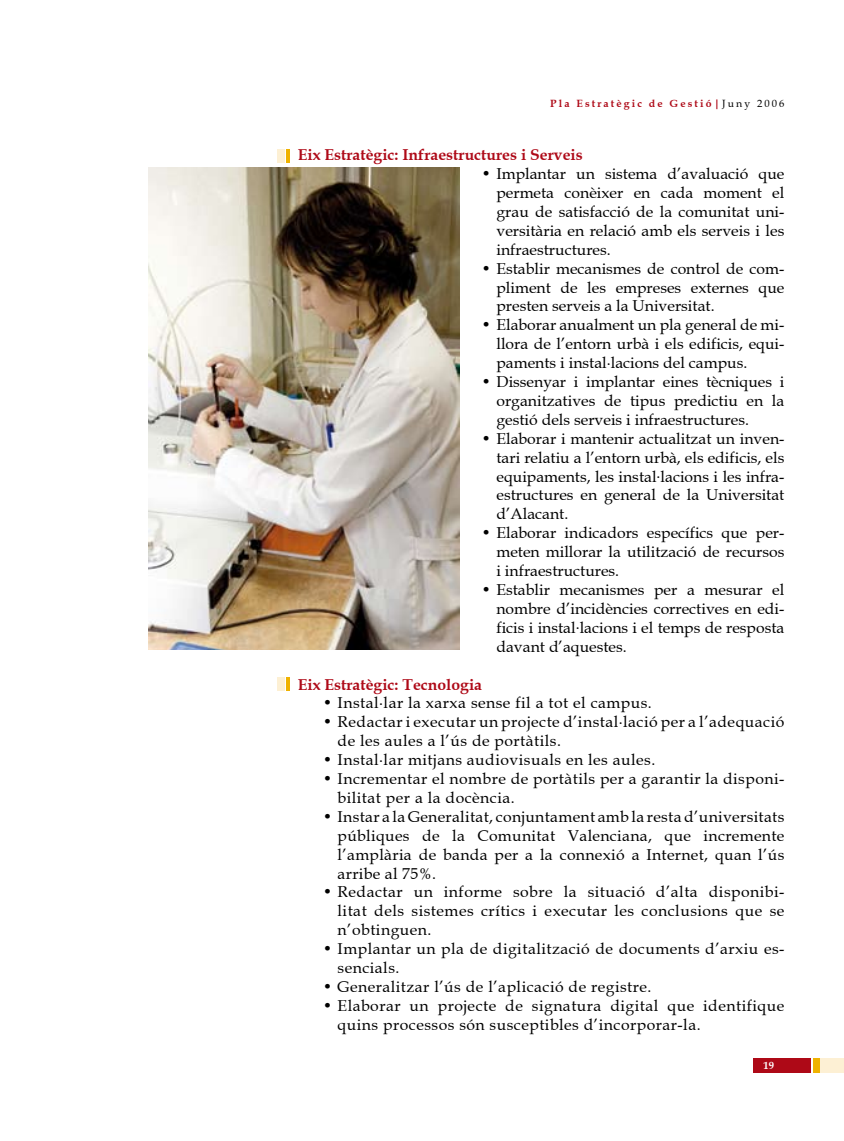
<style>
.page{position:relative;width:844px;height:1141px;background:#fff}
.page>*{position:absolute;margin:0;border:0;box-sizing:border-box;transform-origin:0 0}
.t1{font:15.75px/18.9px "Book Antiqua";letter-spacing:.03em;color:#000;text-align:justify}
.t2{font:700 15.75px "Book Antiqua";color:#ae0917}
.t3{font:700 10.5px "Book Antiqua";letter-spacing:.2em;color:#ae0917}
.t4{font:700 10.5px "Book Antiqua";color:#fff}
.s1{font-weight:400;color:#000}
</style>
<div class="page">
<div style="left:753px;top:1058px;width:58px;height:15px;background:#ae0917"></div>
<div style="left:813px;top:1058px;width:30px;height:15px;background:#fdf0d4"></div>
<div style="left:813px;top:1058px;width:6px;height:15px;background:#efb200"></div>
<div style="left:277px;top:149px;width:7px;height:13px;background:#fdf0d4"></div>
<svg style="left:286px;top:149px;width:3px;height:13px"></svg>
<div style="left:277px;top:677px;width:7px;height:14px;background:#fdf0d4"></div>
<hr style="left:286px;top:677px;width:3px;height:14px;background:#efb200">
<img style="left:149px;top:167px;width:310px;height:483px">
<p class="t3" style="left:550px;top:97px;width:235px">Pla Estratègic de Gestió|<span class="s1">Juny 2006</span></p>
<p class="t2" style="left:298px;top:146px;width:286px">Eix Estratègic: Infraestructures i Serveis</p>
<p class="t1" style="left:496px;top:164px;width:289px;text-indent:-15px">• Implantar un sistema d’avaluació que permeta conèixer en cada moment el grau de satisfacció de la comunitat uni&shy;versitària en relació amb els serveis i les infraestructures.</p>
<p class="t1" style="left:496px;top:259px;width:289px;text-indent:-15px">• Establir mecanismes de control de com&shy;pliment de les empreses externes que presten serveis a la Universitat.</p>
<p class="t1" style="left:496px;top:316px;width:289px;text-indent:-15px">• Elaborar anualment un pla general de mi&shy;llora de l’entorn urbà i els edificis, equi&shy;paments i instal.lacions del campus.</p>
<p class="t1" style="left:496px;top:372px;width:289px;text-indent:-15px">• Dissenyar i implantar eines tècniques i organitzatives de tipus predictiu en la gestió dels serveis i infraestructures.</p>
<p class="t1" style="left:496px;top:429px;width:289px;text-indent:-15px">• Elaborar i mantenir actualitzat un inven&shy;tari relatiu a l’entorn urbà, els edificis, els equipaments, les instal.lacions i les infra&shy;estructures en general de la Universitat d’Alacant.</p>
<p class="t1" style="left:496px;top:523px;width:289px;text-indent:-15px">• Elaborar indicadors específics que per&shy;meten millorar la utilització de recursos i infraestructures.</p>
<p class="t1" style="left:496px;top:580px;width:289px;text-indent:-15px">• Establir mecanismes per a mesurar el nombre d’incidències correctives en edi&shy;ficis i instal.lacions i el temps de resposta davant d’aquestes.</p>
<p class="t2" style="left:298px;top:675px;width:186px">Eix Estratègic: Tecnologia</p>
<p class="t1" style="left:322px;top:694px;width:330px">• Instal.lar la xarxa sense fil a tot el campus.</p>
<p class="t1" style="left:337px;top:712px;width:448px;text-indent:-15px">• Redactar i executar un projecte d’instal.lació per a l’adequació de les aules a l’ús de portàtils.</p>
<p class="t1" style="left:322px;top:750px;width:334px">• Instal.lar mitjans audiovisuals en les aules.</p>
<p class="t1" style="left:337px;top:769px;width:448px;text-indent:-15px">• Incrementar el nombre de portàtils per a garantir la disponi&shy;bilitat per a la docència.</p>
<p class="t1" style="left:337px;top:807px;width:448px;text-indent:-15px">• Instar a la Generalitat, conjuntament amb la resta d’universitats públiques de la Comunitat Valenciana, que incremente l’amplària de banda per a la connexió a Internet, quan l’ús arribe al 75%.</p>
<p class="t1" style="left:337px;top:883px;width:448px;text-indent:-15px">• Redactar un informe sobre la situació d’alta disponibi&shy;litat dels sistemes crítics i executar les conclusions que se n’obtinguen.</p>
<p class="t1" style="left:337px;top:939px;width:448px;text-indent:-15px">• Implantar un pla de digitalització de documents d’arxiu es&shy;sencials.</p>
<p class="t1" style="left:322px;top:977px;width:330px">• Generalitzar l’ús de l’aplicació de registre.</p>
<p class="t1" style="left:337px;top:996px;width:448px;text-indent:-15px">• Elaborar un projecte de signatura digital que identifique quins processos són susceptibles d’incorporar-la.</p>
<p class="t4" style="left:763px;top:1060px;width:7px">19</p>
</div>
